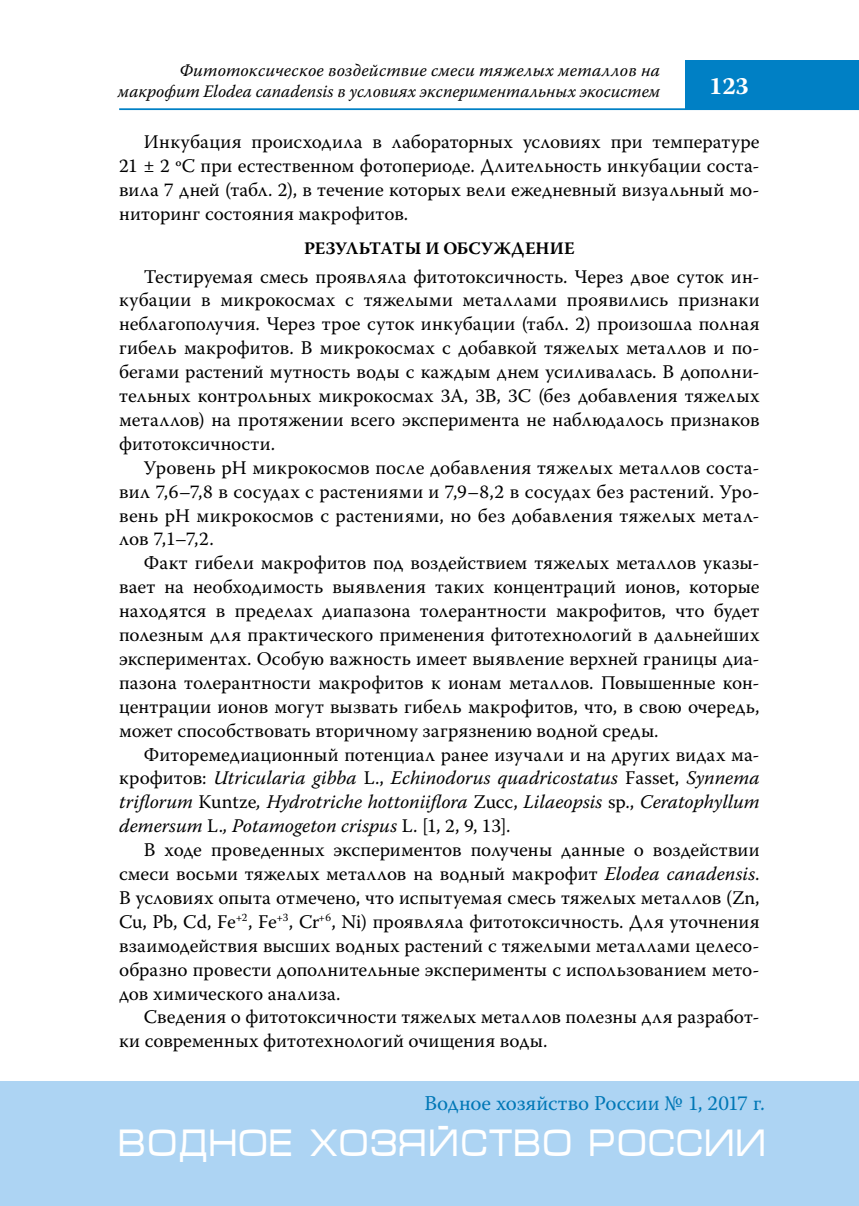
<style>
.page{position:relative;width:859px;height:1206px;background:#fff}
.page>*{position:absolute;margin:0;border:0;box-sizing:border-box;transform-origin:0 0}
.t1{font:38.5px "Micra";color:#fff;scale:.81 1}
.t2{font:700 24.5px "Warnock Pro";color:#fff}
.t3{font:21px "Warnock Pro";color:#0077b6}
.t4{font:19.25px/24px "Warnock Pro";letter-spacing:.005em;color:#000;text-align:justify}
.t5{font:italic 19.25px/24px "Warnock Pro";color:#000;text-align:justify}
.t6{font:italic 17.5px/21px "Warnock Pro";letter-spacing:.005em;color:#000;text-align:right}
.t7{font:700 17.5px "Warnock Pro";color:#000}
.s1{font-style:normal}
.s2{font-style:italic}
</style>
<div class="page">
<hr style="left:119px;top:108px;width:739px;height:2px;background:#0080c5">
<div style="left:685px;top:60px;width:173px;height:50px;background:#0080c5"></div>
<div style="left:0;top:1081px;width:858px;height:124px;background:#add4f3"></div>
<p class="t6" style="left:118px;top:59px;width:543px">фитотоксическое воздействие смеси тяжелых металлов на макрофит elodea canadensis в условиях экспериментальных экосистем</p>
<p class="t2" style="left:708px;top:71px;width:41px">123</p>
<p class="t4" style="left:119px;top:129px;width:641px;text-indent:25px">Инкубация происходила в лабораторных условиях при температуре 21 ± 2 oС при естественном фотопериоде. Длительность инкубации соста&shy;вила 7 дней (табл. 2), в течение которых вели ежедневный визуальный мо&shy;ниторинг состояния макрофитов.</p>
<p class="t7" style="left:304px;top:237px;width:272px">РЕЗУЛЬТАТЫ И ОБСУЖДЕНИЕ</p>
<p class="t4" style="left:119px;top:264px;width:641px;text-indent:25px">Тестируемая смесь проявляла фитотоксичность. Через двое суток ин&shy;кубации в микрокосмах с тяжелыми металлами проявились признаки неблагополучия. Через трое суток инкубации (табл. 2) произошла полная гибель макрофитов. В микрокосмах с добавкой тяжелых металлов и по&shy;бегами растений мутность воды с каждым днем усиливалась. В дополни&shy;тельных контрольных микрокосмах 3А, 3В, 3С (без добавления тяжелых металлов) на протяжении всего эксперимента не наблюдалось признаков фитотоксичности.</p>
<p class="t4" style="left:119px;top:455px;width:641px;text-indent:25px">Уровень pH микрокосмов после добавления тяжелых металлов соста&shy;вил 7,6–7,8 в сосудах с растениями и 7,9–8,2 в сосудах без растений. Уро&shy;вень pH микрокосмов с растениями, но без добавления тяжелых метал&shy;лов 7,1–7,2.</p>
<p class="t4" style="left:119px;top:550px;width:641px;text-indent:25px">Факт гибели макрофитов под воздействием тяжелых металлов указы&shy;вает на необходимость выявления таких концентраций ионов, которые находятся в пределах диапазона толерантности макрофитов, что будет полезным для практического применения фитотехнологий в дальнейших экспериментах. Особую важность имеет выявление верхней границы диа&shy;пазона толерантности макрофитов к ионам металлов. Повышенные кон&shy;центрации ионов могут вызвать гибель макрофитов, что, в свою очередь, может способствовать вторичному загрязнению водной среды.</p>
<p class="t5" style="left:119px;top:742px;width:641px;text-indent:25px"><span class="s1">Фиторемедиационный потенциал ранее изучали и на других видах ма&shy;крофитов:</span> Utricularia gibba <span class="s1">L.,</span> Echinodorus quadricostatus <span class="s1">Fasset,</span> Synnema triflorum <span class="s1">Kuntze</span>, Hydrotriche hottoniiflora <span class="s1">Zucc,</span> Lilaeopsis <span class="s1">sp.,</span> Ceratophyllum demersum <span class="s1">L.</span>, Роtаmоgеtоn crispus <span class="s1">L. [1, 2, 9, 13].</span></p>
<p class="t4" style="left:119px;top:837px;width:642px;text-indent:25px">В ходе проведенных экспериментов получены данные о воздействии смеси восьми тяжелых металлов на водный макрофит <span class="s2">Elodea canadensis</span>.<br>В условиях опыта отмечено, что испытуемая смесь тяжелых металлов (Zn, Сu, Pb, Cd, Fe<sup>+2</sup>, Fe<sup>+3</sup>, Cr<sup>+6</sup>, Ni) проявляла фитотоксичность. Для уточнения взаимодействия высших водных растений с тяжелыми металлами целесо&shy;образно провести дополнительные эксперименты с использованием мето&shy;дов химического анализа.</p>
<p class="t4" style="left:119px;top:1004px;width:641px;text-indent:25px">Сведения о фитотоксичности тяжелых металлов полезны для разработ&shy;ки современных фитотехнологий очищения воды.</p>
<p class="t3" style="left:424px;top:1090px;width:342px">Водное хозяйство России № 1, 2017 г.</p>
<h1 class="t1" style="left:119px;top:1122px;width:801px">ВОДНОЕ ХОЗЯЙСТВО РОССИИ</h1>
</div>
